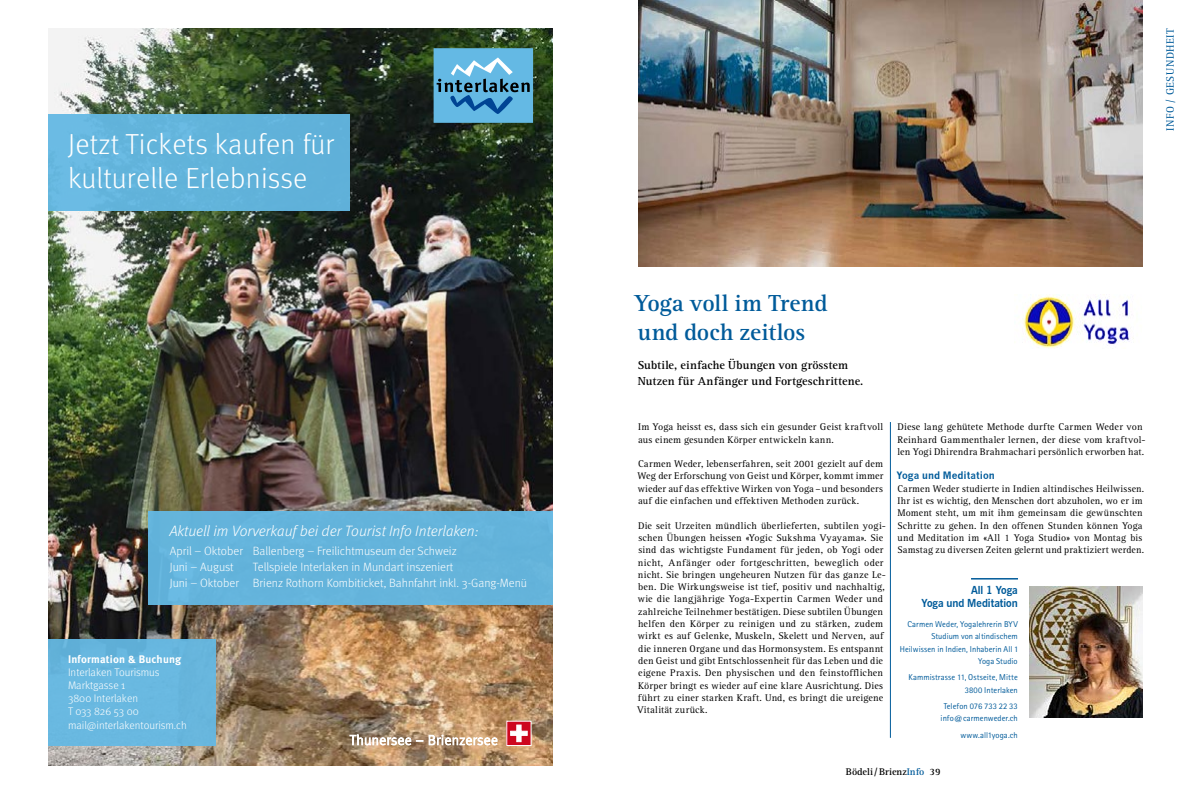
<style>
.page{position:relative;width:1191px;height:794px;background:#fff}
.page>*{position:absolute;margin:0;border:0;box-sizing:border-box;transform-origin:0 0}
.t1{font:300 29px/34px "Meta Pro";letter-spacing:.01em;color:#fff}
.t2{font:700 24px/28.7px "Rotis Serif";letter-spacing:-.005em;color:#005b9a}
.t3{font:italic 300 15px "Meta Pro";color:#fff}
.t4{font:300 12px/16px "Meta Pro";color:#fff}
.t5{font:700 12px/16.4px "Rotis Serif";letter-spacing:.005em;color:#000}
.t6{font:300 11px/13px "Meta Pro";color:#fff}
.t7{font:700 11px/12.3px "News Gothic BT";letter-spacing:-.005em;color:#005b9a;text-align:right}
.t8{font:700 11px "Meta";letter-spacing:.02em;color:#fff}
.t9{font:11px "Rotis Serif";letter-spacing:.055em;color:#005b9a}
.t10{font:10px/12.3px "Rotis Serif";letter-spacing:.025em;color:#000}
.t11{font:700 10px "Rotis Serif";color:#000}
.t12{font:700 10px "News Gothic";color:#005b9a}
.t13{font:8.5px/12.3px "Rotis Sans Serif";color:#005b9a;text-align:right}
.s1{color:#005b9a}
</style>
<div class="page">
<img style="left:1022px;top:295px;width:112px;height:53px">
<hr style="left:971px;top:578px;width:47px;height:1px;background:#005b9a">
<img style="left:1029px;top:586px;width:113px;height:131px">
<img style="left:638px;top:0;width:504px;height:266px">
<hr style="left:890px;top:422px;width:1px;height:316px;background:#005b9a">
<img style="left:48px;top:28px;width:505px;height:737px">
<div style="left:433px;top:48px;width:100px;height:75px;background:#64b9e4"></div>
<svg style="left:436px;top:57px;width:94px;height:57px"></svg>
<div style="left:48px;top:639px;width:167px;height:107px;background:#64b9e4"></div>
<div style="left:149px;top:511px;width:404px;height:94px;background:#64b4db"></div>
<div style="left:507px;top:721px;width:24px;height:24px;background:#cd071e"></div>
<svg style="left:510px;top:724px;width:18px;height:18px"></svg>
<svg style="left:349px;top:734px;width:74px;height:11px"></svg>
<svg style="left:429px;top:735px;width:68px;height:10px"></svg>
<div style="left:48px;top:114px;width:302px;height:96px;background:#61b3da"></div>
<h1 class="t1" style="left:68px;top:126px;width:268px">Jetzt Tickets kaufen für kulturelle Erlebnisse</h1>
<h3 class="t3" style="left:170px;top:520px;width:310px">Aktuell im Vorverkauf bei der Tourist Info Interlaken:</h3>
<p class="t4" style="left:170px;top:542px;width:288px">April – Oktober Ballenberg – Freilichtmuseum der Schweiz<br>Juni – August</p>
<p class="t4" style="left:170px;top:558px;width:359px;text-indent:83px">Tellspiele Interlaken in Mundart inszeniert<br>Juni – Oktober Brienz Rothorn Kombiticket, Bahnfahrt inkl. 3-Gang-Menü</p>
<p class="t8" style="left:68px;top:653px;width:115px">Information &amp; Buchung</p>
<p class="t6" style="left:68px;top:665px;width:120px">Interlaken Tourismus<br>Marktgasse 1<br>3800 Interlaken<br>T 033 826 53 00 mail@interlakentourism.ch</p>
<p class="t9" style="left:1164px;top:131px;width:105px;rotate:-90deg">INFO / GESUNDHEIT</p>
<h2 class="t2" style="left:634px;top:289px;width:195px">Yoga voll im Trend und doch zeitlos</h2>
<p class="t5" style="left:638px;top:357px;width:227px">Subtile, einfache Übungen von grösstem<br>Nutzen für Anfänger und Fortgeschrittene.</p>
<p class="t10" style="left:638px;top:421px;width:247px">Im Yoga heisst es, dass sich ein gesunder Geist kraftvoll aus einem gesunden Körper entwickeln kann.</p>
<p class="t10" style="left:637px;top:458px;width:247px;text-align:justify">Carmen Weder, lebenserfahren, seit 2001 gezielt auf dem Weg der Erforschung von Geist und Körper, kommt immer wieder auf das effektive Wirken von Yoga–und besonders auf die einfachen und effektiven Methoden zurück.</p>
<p class="t10" style="left:637px;top:519px;width:250px">Die seit Urzeiten mündlich überlieferten, subtilen yogi&shy;schen Übungen heissen «Yogic Sukshma Vyayama». Sie sind das wichtigste Fundament für jeden, ob Yogi oder nicht, Anfänger oder fortgeschritten, beweglich oder nicht. Sie bringen ungeheuren Nutzen für das ganze Le&shy;ben. Die Wirkungsweise ist tief, positiv und nachhaltig, wie die langjährige Yoga-Expertin Carmen Weder und zahlreiche Teilnehmer bestätigen. Diese subtilen Übungen helfen den Körper zu reinigen und zu stärken, zudem wirkt es auf Gelenke, Muskeln, Skelett und Nerven, auf die inneren Organe und das Hormonsystem. Es entspannt den Geist und gibt Entschlossenheit für das Leben und die eigene Praxis. Den physischen und den feinstofflichen Körper bringt es wieder auf eine klare Ausrichtung. Dies führt zu einer starken Kraft. Und, es bringt die ureigene Vitalität zurück.</p>
<p class="t10" style="left:897px;top:421px;width:249px">Diese lang gehütete Methode durfte Carmen Weder von<br>Reinhard Gammenthaler lernen, der diese vom kraftvol&shy;len Yogi Dhirendra Brahmachari persönlich erworben hat.</p>
<p class="t12" style="left:896px;top:469px;width:100px">Yoga und Meditation</p>
<p class="t10" style="left:897px;top:482px;width:248px">Carmen Weder studierte in Indien altindisches Heilwissen.<br>Ihr ist es wichtig, den Menschen dort abzuholen, wo er im Moment steht, um mit ihm gemeinsam die gewünschten Schritte zu gehen. In den offenen Stunden können Yoga und Meditation im «All 1 Yoga Studio» von Montag bis Samstag zu diversen Zeiten gelernt und praktiziert werden.</p>
<p class="t7" style="left:921px;top:584px;width:98px">All 1 Yoga<br>Yoga und Meditation</p>
<p class="t13" style="left:900px;top:618px;width:120px">Carmen Weder, Yogalehrerin BYV<br>Studium von altindischem<br>Heilwissen in Indien, Inhaberin All 1<br>Yoga Studio</p>
<p class="t13" style="left:908px;top:671px;width:111px">Kammistrasse 11, Ostseite, Mitte<br>3800 Interlaken</p>
<p class="t13" style="left:940px;top:700px;width:79px;text-align:center">Telefon 076 733 22 33 info@carmenweder.ch</p>
<p class="t13" style="left:960px;top:728px;width:59px">www.all1yoga.ch</p>
<p class="t11" style="left:846px;top:765px;width:96px">Bödeli/Brienz<span class="s1">Info</span> 39</p>
</div>
